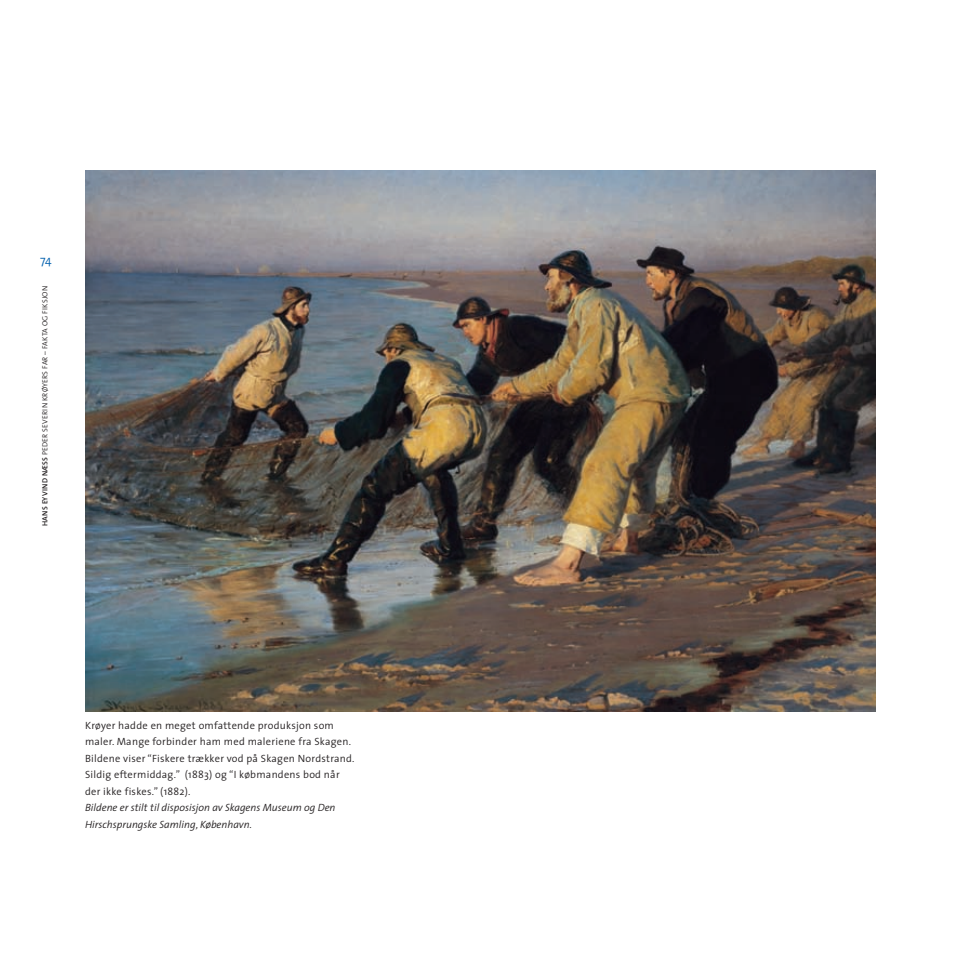
<style>
.page{position:relative;width:961px;height:961px;background:#fff}
.page>*{position:absolute;margin:0;border:0;box-sizing:border-box;transform-origin:0 0}
.t1{font:300 12px "The Sans";color:#0160ae}
.t2{font:300 10.5px/16.5px "The Sans";letter-spacing:.025em;color:#231f20}
.t3{font:italic 300 10.5px/16.5px "The Sans";color:#231f20}
.t4{font:300 7.5px "The Sans";letter-spacing:.025em;color:#231f20}
.s1{font-weight:600}
</style>
<div class="page">
<img style="left:85px;top:170px;width:791px;height:541px">
<p class="t1" style="left:40px;top:255px;width:13px">74</p>
<p class="t4" style="left:43px;top:526px;width:241px;rotate:-90deg"><span class="s1">HANS EYVIND NÆSS</span> PEDER SEVERIN KRØYERS FAR – FAKTA OG FIKSJON</p>
<p class="t2" style="left:85px;top:718px;width:271px">Krøyer hadde en meget omfattende produksjon som maler. Mange forbinder ham med maleriene fra Skagen.<br>Bildene viser “Fiskere trækker vod på Skagen Nordstrand.<br>Sildig eftermiddag.” (1883) og “I købmandens bod når der ikke fiskes.” (1882).</p>
<p class="t3" style="left:85px;top:800px;width:252px">Bildene er stilt til disposisjon av Skagens Museum og Den<br>Hirschsprungske Samling, København.</p>
</div>
